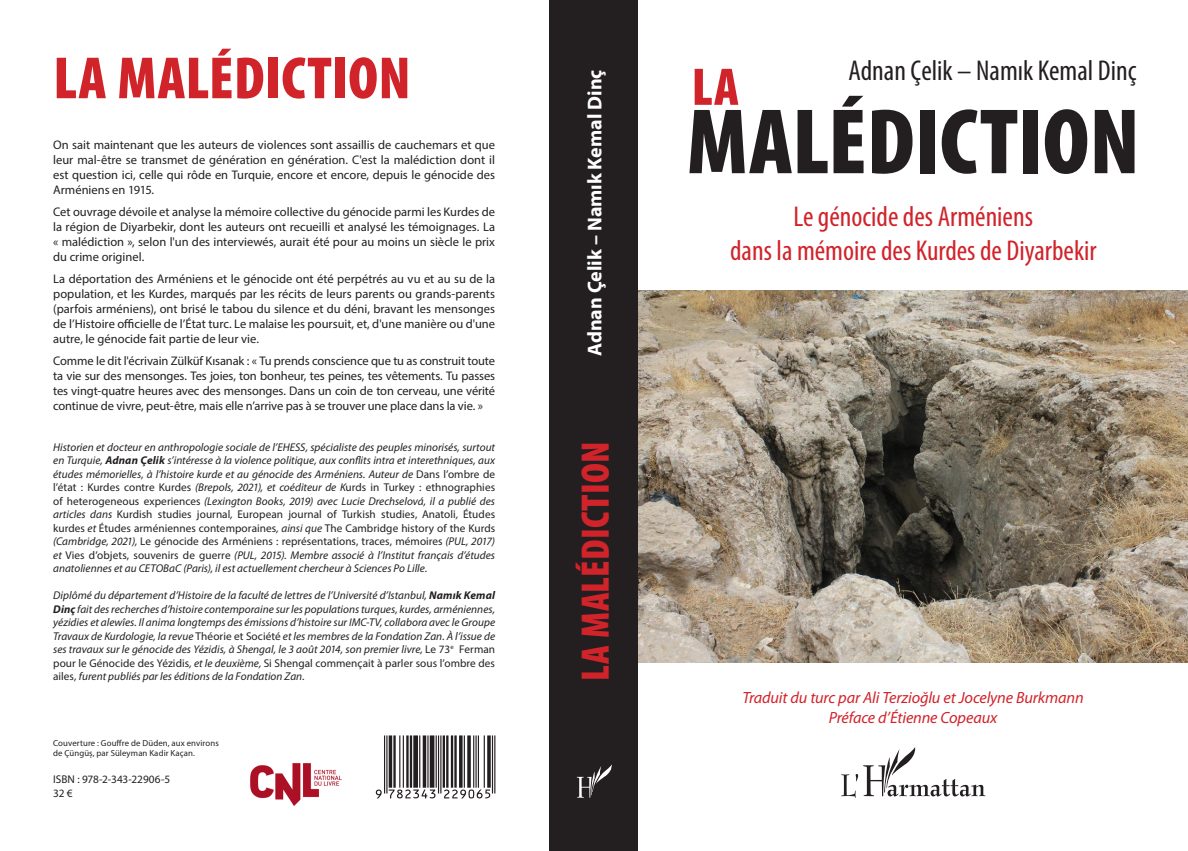
<style>
.page{position:relative;width:1188px;height:851px;background:#fff}
.page>*{position:absolute;margin:0;border:0;box-sizing:border-box;transform-origin:0 0}
.t1{font:900 condensed 93.75px "Myriad Pro";color:#231f20}
.t2{font:900 condensed 60px "Myriad Pro";letter-spacing:.005em;color:#d1232a}
.t3{font:900 condensed 53.38px "Myriad Pro";color:#d1232a}
.t4{font:900 condensed 40px "Myriad Pro";letter-spacing:.01em;color:#d1232a}
.t5{font:condensed 28.75px/34.5px "Myriad Pro";color:#d1232a;text-align:center}
.t6{font:condensed 28.75px "Myriad Pro";color:#231f20}
.t7{font:700 20px "Myriad Pro";letter-spacing:-.005em;color:#fff}
.t8{font:italic 16.25px/19.5px "Myriad Pro";letter-spacing:-.01em;color:#d1232a;text-align:center}
.t9{font:12.5px/15px "Myriad Pro";color:#231f20;text-align:justify}
.t10{font:italic 11.25px/13.5px "Myriad Pro";color:#231f20;text-align:justify}
.t11{font:11.25px/13.5px "Myriad Pro";color:#231f20}
.t12{font:8.75px/10.5px "Myriad Pro";letter-spacing:.015em;color:#231f20}
.s1{font-weight:700}
.s2{font-style:normal}
</style>
<div class="page">
<svg style="left:841px;top:747px;width:144px;height:50px"></svg>
<div style="left:549px;top:0;width:89px;height:850px;background:#231f20"></div>
<svg style="left:576px;top:765px;width:35px;height:32px"></svg>
<svg style="left:376px;top:735px;width:119px;height:63px"></svg>
<img style="left:250px;top:763px;width:92px;height:43px">
<img style="left:638px;top:290px;width:549px;height:372px">
<h2 class="t2" style="left:53px;top:45px;width:359px">LA MALÉDICTION</h2>
<p class="t9" style="left:53px;top:137px;width:443px">On sait maintenant que les auteurs de violences sont assaillis de cauchemars et que leur mal-être se transmet de génération en génération. C'est la malédiction dont il est question ici, celle qui rôde en Turquie, encore et encore, depuis le génocide des Arméniens en 1915.</p>
<p class="t9" style="left:53px;top:204px;width:443px">Cet ouvrage dévoile et analyse la mémoire collective du génocide parmi les Kurdes de la région de Diyarbekir, dont les auteurs ont recueilli et analysé les témoignages. La « malédiction », selon l'un des interviewés, aurait été pour au moins un siècle le prix du crime originel.</p>
<p class="t9" style="left:53px;top:271px;width:443px">La déportation des Arméniens et le génocide ont été perpétrés au vu et au su de la population, et les Kurdes, marqués par les récits de leurs parents ou grands-parents (parfois arméniens), ont brisé le tabou du silence et du déni, bravant les mensonges de l’Histoire officielle de l’État turc. Le malaise les poursuit, et, d'une manière ou d'une autre, le génocide fait partie de leur vie.</p>
<p class="t9" style="left:53px;top:353px;width:443px">Comme le dit l'écrivain Zülküf Kısanak : « Tu prends conscience que tu as construit toute ta vie sur des mensonges. Tes joies, ton bonheur, tes peines, tes vêtements. Tu passes tes vingt-quatre heures avec des mensonges. Dans un coin de ton cerveau, une vérité continue de vivre, peut-être, mais elle n’arrive pas à se trouver une place dans la vie. »</p>
<p class="t10" style="left:53px;top:440px;width:443px">Historien et docteur en anthropologie sociale de l’EHESS, spécialiste des peuples minorisés, surtout en Turquie, <span class="s1">Adnan Çelik</span> s’intéresse à la violence politique, aux conflits intra et interethniques, aux études mémorielles, à l’histoire kurde et au génocide des Arméniens. Auteur de <span class="s2">Dans l’ombre de l’état : Kurdes contre Kurdes</span> (Brepols, 2021), et coéditeur de K<span class="s2">urds in Turkey : ethnographies of heterogeneous experiences</span> (Lexington Books, 2019) avec Lucie Drechselová, il a publié des articles dans <span class="s2">Kurdish studies journal</span>, <span class="s2">European journal of Turkish studies, Anatoli</span>, <span class="s2">Études kurdes</span> et <span class="s2">Études arméniennes contemporaines</span>, ainsi que <span class="s2">The Cambridge history of the Kurds </span>(Cambridge, 2021), <span class="s2">Le génocide des Arméniens : représentations, traces, mémoires</span> (PUL, 2017) et <span class="s2">Vies d’objets, souvenirs de guerre</span> (PUL, 2015). Membre associé à l’Institut français d’études anatoliennes et au CETOBaC (Paris), il est actuellement chercheur à Sciences Po Lille.</p>
<p class="t10" style="left:53px;top:588px;width:443px">Diplômé du département d’Histoire de la faculté de lettres de l’Université d’Istanbul, <span class="s1">Namık Kemal Dinç</span> fait des recherches d’histoire contemporaine sur les populations turques, kurdes, arméniennes, yézidies et alewîes. Il anima longtemps des émissions d’histoire sur IMC-TV, collabora avec le Groupe Travaux de Kurdologie, la revue <span class="s2">Théorie et Société</span> et les membres de la Fondation Zan. À l’issue de ses travaux sur le génocide des Yézidis, à Shengal, le 3 août 2014, son premier livre, <span class="s2">Le 73</span><sup>e</sup> <span class="s2">Ferman pour le Génocide des Yézidis</span>, et le deuxième, <span class="s2">Si Shengal commençait à parler sous l’ombre des ailes</span>, furent publiés par les éditions de la Fondation Zan.</p>
<p class="t12" style="left:53px;top:737px;width:167px">Couverture : Gouffre de Düden, aux environs de Çüngüș, par Süleyman Kadir Kaçan.</p>
<p class="t11" style="left:53px;top:772px;width:119px">ISBN : 978-2-343-22906-5<br>32 €</p>
<h3 class="t7" style="left:583px;top:356px;width:287px;rotate:-90deg">Adnan Çelik – Namık Kemal Dinç</h3>
<h3 class="t4" style="left:573px;top:681px;width:241px;rotate:-90deg">LA MALÉDICTION</h3>
<h3 class="t3" style="left:691px;top:57px;width:49px">LA</h3>
<h3 class="t6" style="left:848px;top:55px;width:289px">Adnan Çelik – Namık Kemal Dinç</h3>
<h1 class="t1" style="left:686px;top:90px;width:454px">MALÉDICTION</h1>
<h3 class="t5" style="left:730px;top:199px;width:368px">Le génocide des Arméniens<br>dans la mémoire des Kurdes de Diyarbekir</h3>
<h3 class="t8" style="left:742px;top:688px;width:343px">Traduit du turc par Ali Terzioğlu et Jocelyne Burkmann<br>Préface d’Étienne Copeaux</h3>
</div>
